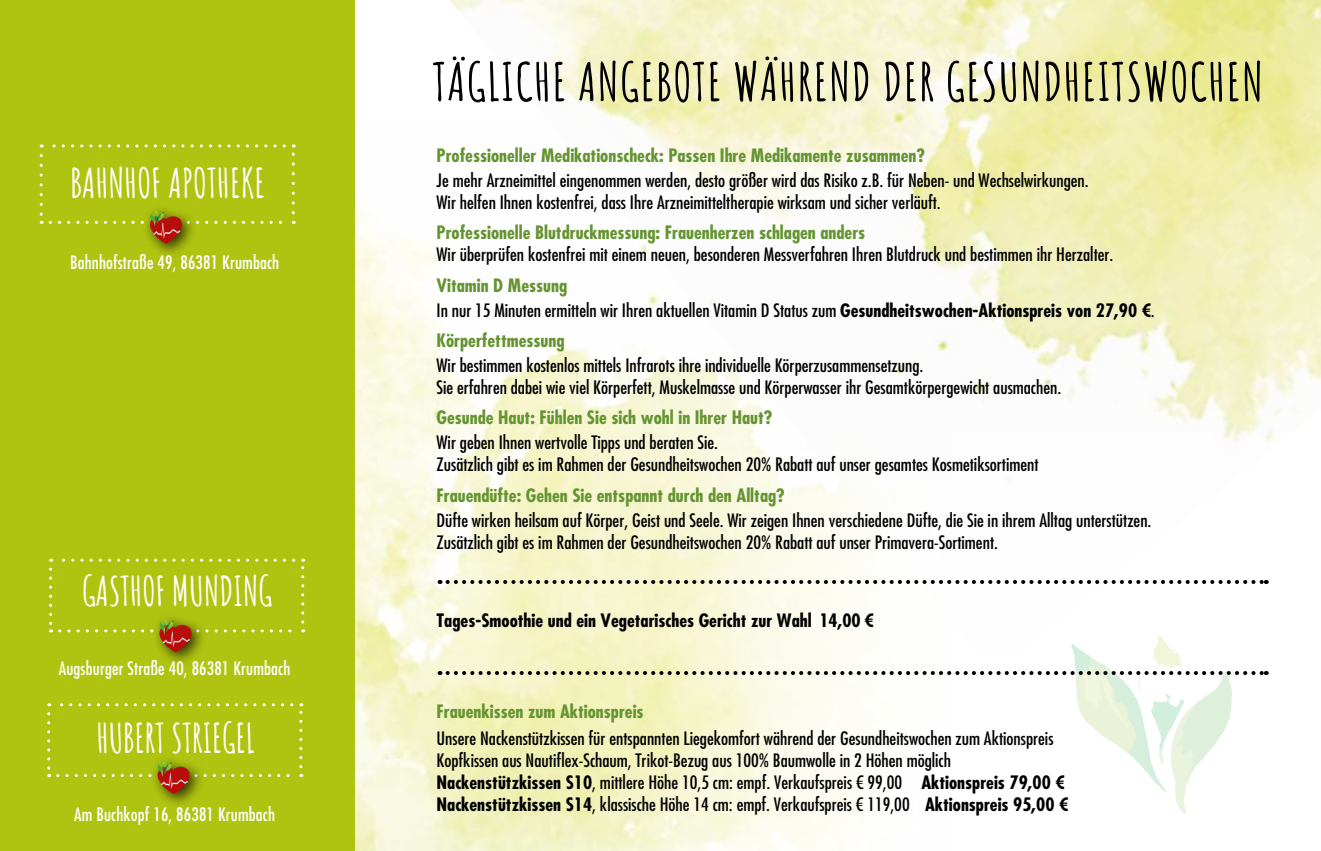
<style>
.page{position:relative;width:1321px;height:851px;background:#fff}
.page>*{position:absolute;margin:0;border:0;box-sizing:border-box;transform-origin:0 0}
.t1{font:700 52px "Amatic SC";letter-spacing:.02em;color:#000}
.t2{font:700 40px "Amatic SC";color:#fff}
.t3{font:700 40px "Amatic SC";color:#fff;scale:.91 1}
.t4{font:700 40px "Amatic SC";color:#fff;scale:.93 1}
.t5{font:condensed 18px/22px "Futura LT";color:#000;scale:1.04 1}
.t6{font:700 condensed 18px "Futura LT";color:#659432;scale:1.04 1}
.t7{font:condensed 18px "Futura LT";letter-spacing:.01em;color:#fff}
.t8{font:700 condensed 18px "Futura LT";color:#000;scale:1.04 1}
.s1{font-weight:700;color:#659432}
.s2{font-weight:700}
</style>
<div class="page">
<img style="left:355px;top:210px;width:487px;height:640px">
<img style="left:449px;top:0;width:871px;height:636px">
<img style="left:1320px;top:0;width:1px;height:382px">
<div style="left:0;top:0;width:355px;height:850px;background:#afc410"></div>
<svg style="left:47px;top:703px;width:255px;height:101px"></svg>
<div style="left:151px;top:611px;width:57px;height:56px;background:#000;opacity:.75"></div>
<svg style="left:49px;top:558px;width:255px;height:94px"></svg>
<div style="left:142px;top:202px;width:56px;height:57px;background:#000;opacity:.75"></div>
<svg style="left:40px;top:144px;width:255px;height:100px"></svg>
<svg style="left:448px;top:580px;width:819px;height:4px"></svg>
<svg style="left:448px;top:636px;width:819px;height:177px"></svg>
<h2 class="t2" style="left:70px;top:152px;width:197px">BAHNHOF APOTHEKE</h2>
<p class="t7" style="left:70px;top:251px;width:211px">Bahnhofstraße 49, 86381 Krumbach</p>
<h2 class="t4" style="left:82px;top:560px;width:206px">GASTHOF MUNDING</h2>
<p class="t7" style="left:59px;top:657px;width:233px">Augsburger Straße 40, 86381 Krumbach</p>
<h2 class="t3" style="left:97px;top:707px;width:175px">HUBERT STRIEGEL</h2>
<p class="t7" style="left:74px;top:803px;width:202px">Am Buchkopf 16, 86381 Krumbach</p>
<h1 class="t1" style="left:433px;top:42px;width:832px">TÄGLICHE ANGEBOTE WÄHREND DER GESUNDHEITSWOCHEN</h1>
<p class="t6" style="left:437px;top:144px;width:471px">Professioneller Medikationscheck: Passen Ihre Medikamente zusammen?</p>
<p class="t5" style="left:437px;top:169px;width:629px">Je mehr Arzneimittel eingenommen werden, desto größer wird das Risiko z.B. für Neben- und Wechselwirkungen.<br>Wir helfen Ihnen kostenfrei, dass Ihre Arzneimitteltherapie wirksam und sicher verläuft.</p>
<p class="t6" style="left:437px;top:221px;width:414px">Professionelle Blutdruckmessung: Frauenherzen schlagen anders</p>
<p class="t5" style="left:437px;top:243px;width:652px">Wir überprüfen kostenfrei mit einem neuen, besonderen Messverfahren Ihren Blutdruck und bestimmen ihr Herzalter.</p>
<p class="t5" style="left:437px;top:272px;width:692px;line-height:24.8px"><span class="s1">Vitamin D Messung<br></span>In nur 15 Minuten ermitteln wir Ihren aktuellen Vitamin D Status zum <span class="s2">Gesundheitswochen-Aktionspreis von 27,90 €</span>.</p>
<p class="t6" style="left:437px;top:329px;width:125px">Körperfettmessung</p>
<p class="t5" style="left:437px;top:354px;width:602px">Wir bestimmen kostenlos mittels Infrarots ihre individuelle Körperzusammensetzung.<br>Sie erfahren dabei wie viel Körperfett, Muskelmasse und Körperwasser ihr Gesamtkörpergewicht ausmachen.</p>
<p class="t6" style="left:437px;top:406px;width:324px">Gesunde Haut: Fühlen Sie sich wohl in Ihrer Haut?</p>
<p class="t5" style="left:437px;top:431px;width:580px">Wir geben Ihnen wertvolle Tipps und beraten Sie.<br>Zusätzlich gibt es im Rahmen der Gesundheitswochen 20% Rabatt auf unser gesamtes Kosmetiksortiment</p>
<p class="t6" style="left:437px;top:484px;width:336px">Frauendüfte: Gehen Sie entspannt durch den Alltag?</p>
<p class="t5" style="left:437px;top:509px;width:689px">Düfte wirken heilsam auf Körper, Geist und Seele. Wir zeigen Ihnen verschiedene Düfte, die Sie in ihrem Alltag unterstützen.<br>Zusätzlich gibt es im Rahmen der Gesundheitswochen 20% Rabatt auf unser Primavera-Sortiment.</p>
<p class="t8" style="left:437px;top:609px;width:422px">Tages-Smoothie und ein Vegetarisches Gericht zur Wahl 14,00 €</p>
<p class="t6" style="left:437px;top:699px;width:201px">Frauenkissen zum Aktionspreis</p>
<p class="t5" style="left:437px;top:727px;width:609px">Unsere Nackenstützkissen für entspannten Liegekomfort während der Gesundheitswochen zum Aktionspreis Kopfkissen aus Nautiflex-Schaum, Trikot-Bezug aus 100% Baumwolle in 2 Höhen möglich <span class="s2">Nackenstützkissen S10</span>, mittlere Höhe 10,5 cm: empf. Verkaufspreis € 99,00 <span class="s2">Aktionspreis 79,00 € Nackenstützkissen S14</span>, klassische Höhe 14 cm: empf. Verkaufspreis € 119,00 <span class="s2">Aktionspreis 95,00 €</span></p>
</div>
